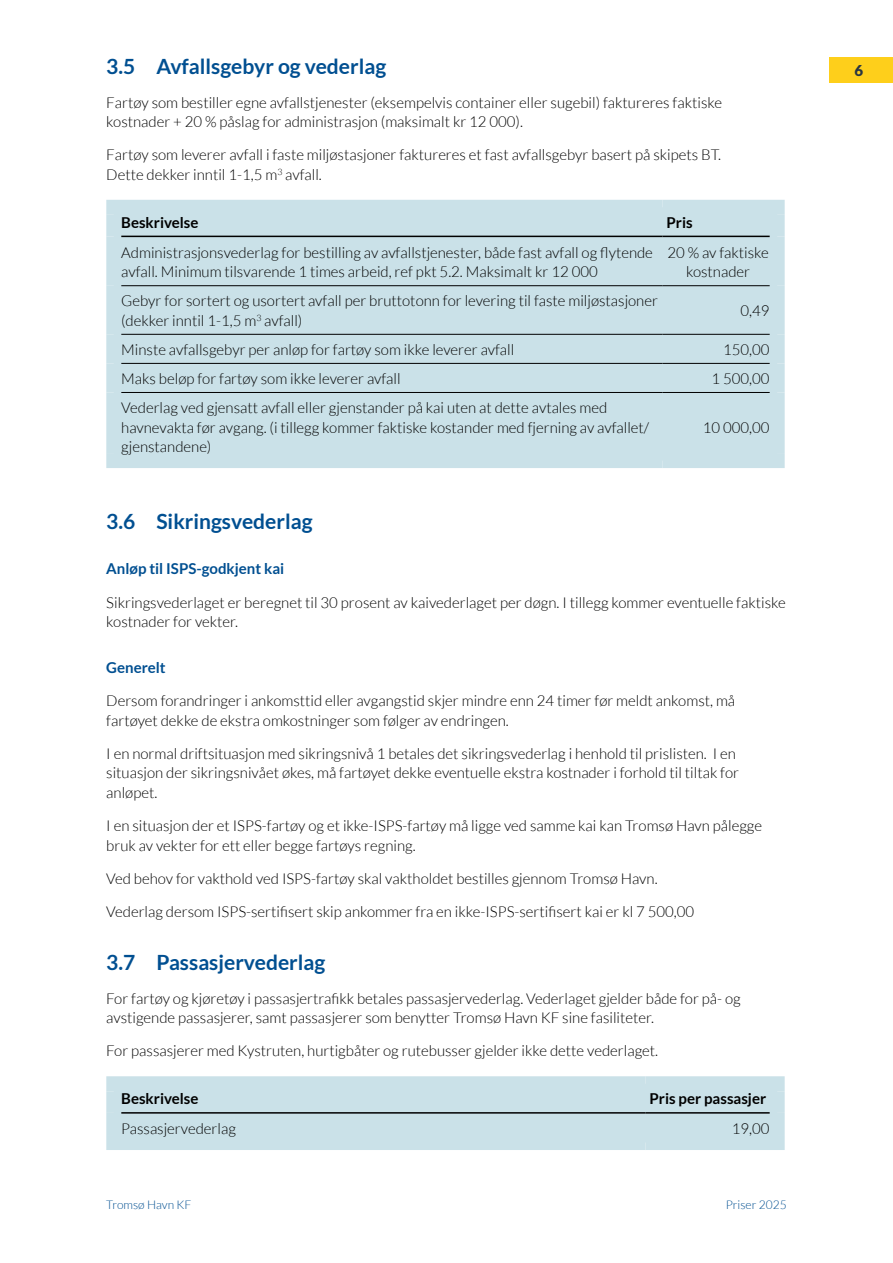
<style>
.page{position:relative;width:893px;height:1263px;background:#fff}
.page>*{position:absolute;margin:0;border:0;box-sizing:border-box;transform-origin:0 0}
.t1{font:700 21px "Lato";color:#004f91}
.t2{font:300 15px/19.5px "Lato";color:#000}
.t3{font:700 15px "Lato";color:#000}
.t4{font:700 15px "Lato";color:#004f91}
.t5{font:900 15px "Lato";color:#283542}
.t6{font:300 12px "Lato";color:#004f91}
</style>
<div class="page">
<div style="left:829px;top:57px;width:64px;height:26px;background:#fecf1b"></div>
<div style="left:121px;top:215px;width:649px;height:238px;background:#cae1e8"></div>
<div style="left:106px;top:200px;width:556px;height:15px;background:#cae1e8"></div>
<div style="left:106px;top:215px;width:15px;height:21px;background:#cae1e8"></div>
<div style="left:662px;top:200px;width:123px;height:15px;background:#cae1e8"></div>
<div style="left:106px;top:236px;width:15px;height:50px;background:#cae1e8"></div>
<div style="left:106px;top:286px;width:15px;height:48px;background:#cae1e8"></div>
<div style="left:106px;top:334px;width:15px;height:29px;background:#cae1e8"></div>
<div style="left:106px;top:363px;width:15px;height:29px;background:#cae1e8"></div>
<div style="left:106px;top:392px;width:15px;height:61px;background:#cae1e8"></div>
<div style="left:770px;top:215px;width:15px;height:21px;background:#cae1e8"></div>
<div style="left:770px;top:236px;width:15px;height:50px;background:#cae1e8"></div>
<div style="left:770px;top:286px;width:15px;height:48px;background:#cae1e8"></div>
<div style="left:770px;top:334px;width:15px;height:29px;background:#cae1e8"></div>
<div style="left:770px;top:363px;width:15px;height:29px;background:#cae1e8"></div>
<div style="left:770px;top:392px;width:15px;height:61px;background:#cae1e8"></div>
<hr style="left:121px;top:236px;width:541px;height:1px;background:#000">
<hr style="left:662px;top:236px;width:108px;height:1px;background:#000">
<hr style="left:121px;top:285px;width:541px;height:1px;background:#000">
<hr style="left:662px;top:285px;width:108px;height:1px;background:#000">
<hr style="left:121px;top:334px;width:541px;height:1px;background:#000">
<hr style="left:662px;top:334px;width:108px;height:1px;background:#000">
<hr style="left:121px;top:363px;width:541px;height:1px;background:#000">
<hr style="left:662px;top:363px;width:108px;height:1px;background:#000">
<hr style="left:121px;top:392px;width:541px;height:1px;background:#000">
<hr style="left:662px;top:392px;width:108px;height:1px;background:#000">
<div style="left:106px;top:453px;width:556px;height:15px;background:#cae1e8"></div>
<div style="left:662px;top:453px;width:123px;height:15px;background:#cae1e8"></div>
<div style="left:121px;top:1091px;width:649px;height:44px;background:#cae1e8"></div>
<div style="left:106px;top:1076px;width:539px;height:15px;background:#cae1e8"></div>
<div style="left:106px;top:1091px;width:15px;height:22px;background:#cae1e8"></div>
<div style="left:645px;top:1076px;width:140px;height:15px;background:#cae1e8"></div>
<div style="left:106px;top:1113px;width:15px;height:22px;background:#cae1e8"></div>
<div style="left:770px;top:1091px;width:15px;height:22px;background:#cae1e8"></div>
<div style="left:770px;top:1113px;width:15px;height:22px;background:#cae1e8"></div>
<hr style="left:121px;top:1112px;width:524px;height:1px;background:#000">
<hr style="left:645px;top:1112px;width:125px;height:1px;background:#000">
<div style="left:106px;top:1135px;width:539px;height:15px;background:#cae1e8"></div>
<div style="left:645px;top:1135px;width:140px;height:15px;background:#cae1e8"></div>
<h1 class="t1" style="left:106px;top:55px;width:281px">3.5 Avfallsgebyr og vederlag</h1>
<p class="t2" style="left:106px;top:93px;width:617px">Fartøy som bestiller egne avfallstjenester (eksempelvis container eller sugebil) faktureres faktiske kostnader + 20 % påslag for administrasjon (maksimalt kr 12 000).</p>
<p class="t2" style="left:106px;top:145px;width:616px">Fartøy som leverer avfall i faste miljøstasjoner faktureres et fast avfallsgebyr basert på skipets BT.<br>Dette dekker inntil 1-1,5 m<sup>3</sup> avfall.</p>
<p class="t3" style="left:121px;top:214px;width:79px">Beskrivelse</p>
<p class="t3" style="left:667px;top:214px;width:28px">Pris</p>
<p class="t2" style="left:121px;top:243px;width:533px">Administrasjonsvederlag for bestilling av avfallstjenester, både fast avfall og flytende avfall. Minimum tilsvarende 1 times arbeid, ref pkt 5.2. Maksimalt kr 12 000</p>
<p class="t2" style="left:667px;top:243px;width:103px;text-align:center">20 % av faktiske kostnader</p>
<p class="t2" style="left:121px;top:291px;width:538px">Gebyr for sortert og usortert avfall per bruttotonn for levering til faste miljøstasjoner (dekker inntil 1-1,5 m<sup>3</sup> avfall)</p>
<p class="t2" style="left:741px;top:301px;width:31px">0,49</p>
<p class="t2" style="left:121px;top:340px;width:395px">Minste avfallsgebyr per anløp for fartøy som ikke leverer avfall</p>
<p class="t2" style="left:723px;top:340px;width:48px">150,00</p>
<p class="t2" style="left:121px;top:369px;width:281px">Maks beløp for fartøy som ikke leverer avfall</p>
<p class="t2" style="left:712px;top:369px;width:60px">1 500,00</p>
<p class="t2" style="left:121px;top:398px;width:529px">Vederlag ved gjensatt avfall eller gjenstander på kai uten at dette avtales med havnevakta før avgang. (i tillegg kommer faktiske kostander med fjerning av avfallet/ gjenstandene)</p>
<p class="t2" style="left:703px;top:417px;width:68px">10 000,00</p>
<h1 class="t1" style="left:106px;top:509px;width:208px">3.6 Sikringsvederlag</h1>
<p class="t4" style="left:106px;top:560px;width:180px">Anløp til ISPS-godkjent kai</p>
<p class="t2" style="left:106px;top:593px;width:681px">Sikringsvederlaget er beregnet til 30 prosent av kaivederlaget per døgn. I tillegg kommer eventuelle faktiske kostnader for vekter.</p>
<p class="t4" style="left:106px;top:659px;width:61px">Generelt</p>
<p class="t2" style="left:106px;top:691px;width:630px">Dersom forandringer i ankomsttid eller avgangstid skjer mindre enn 24 timer før meldt ankomst, må fartøyet dekke de ekstra omkostninger som følger av endringen.</p>
<p class="t2" style="left:106px;top:744px;width:634px">I en normal driftsituasjon med sikringsnivå 1 betales det sikringsvederlag i henhold til prislisten. I en situasjon der sikringsnivået økes, må fartøyet dekke eventuelle ekstra kostnader i forhold til tiltak for anløpet.</p>
<p class="t2" style="left:106px;top:816px;width:657px">I en situasjon der et ISPS-fartøy og et ikke-ISPS-fartøy må ligge ved samme kai kan Tromsø Havn pålegge bruk av vekter for ett eller begge fartøys regning.</p>
<p class="t2" style="left:106px;top:869px;width:553px">Ved behov for vakthold ved ISPS-fartøy skal vaktholdet bestilles gjennom Tromsø Havn.</p>
<p class="t2" style="left:106px;top:902px;width:589px">Vederlag dersom ISPS-sertifisert skip ankommer fra en ikke-ISPS-sertifisert kai er kl 7 500,00</p>
<h1 class="t1" style="left:106px;top:951px;width:221px">3.7 Passasjervederlag</h1>
<p class="t2" style="left:106px;top:988px;width:636px">For fartøy og kjøretøy i passasjertrafikk betales passasjervederlag. Vederlaget gjelder både for på- og avstigende passasjerer, samt passasjerer som benytter Tromsø Havn KF sine fasiliteter.</p>
<p class="t2" style="left:106px;top:1041px;width:553px">For passasjerer med Kystruten, hurtigbåter og rutebusser gjelder ikke dette vederlaget.</p>
<p class="t3" style="left:121px;top:1090px;width:79px">Beskrivelse</p>
<p class="t3" style="left:650px;top:1090px;width:118px">Pris per passasjer</p>
<p class="t2" style="left:121px;top:1119px;width:116px">Passasjervederlag</p>
<p class="t2" style="left:732px;top:1119px;width:39px">19,00</p>
<p class="t6" style="left:106px;top:1198px;width:87px">Tromsø Havn KF</p>
<p class="t6" style="left:726px;top:1198px;width:62px">Priser 2025</p>
<p class="t5" style="left:854px;top:62px;width:10px">6</p>
</div>
